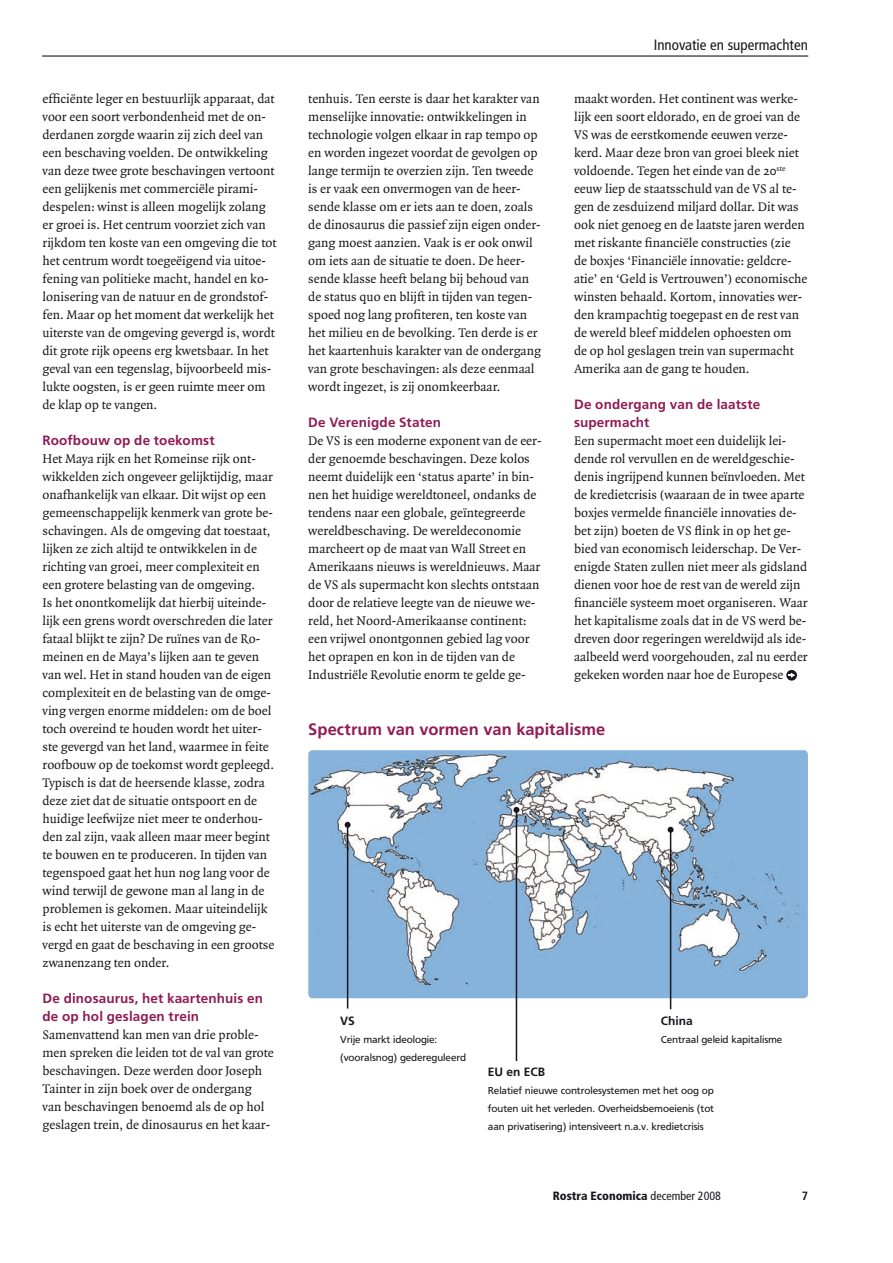
<style>
.page{position:relative;width:893px;height:1263px;background:#fff}
.page>*{position:absolute;margin:0;border:0;box-sizing:border-box;transform-origin:0 0}
.t1{font:700 16.5px "Frutiger";color:#901c55}
.t2{font:condensed 15px "Frutiger";color:#1a171c}
.t3{font:13.5px/18px "Quadraat";color:#1a171c}
.t4{font:700 13.5px/18px "Frutiger";letter-spacing:.01em;color:#901c55}
.t5{font:900 condensed 12px "Frutiger";color:#1a171c}
.t6{font:700 12px "Frutiger";color:#1a171c}
.t7{font:700 condensed 12px "Frutiger";color:#1a171c}
.t8{font:10.5px/18px "Frutiger";letter-spacing:-.01em;color:#1a171c}
.s1{font-weight:400}
</style>
<div class="page">
<hr style="left:43px;top:55px;width:765px;height:2px;background:#1a171c">
<div style="left:786px;top:670px;width:11px;height:11px;background:#1a171c;border-radius:50%"></div>
<svg style="left:788px;top:673px;width:7px;height:5px"></svg>
<img style="left:308px;top:750px;width:500px;height:248px">
<hr style="left:347px;top:825px;width:1px;height:183px;background:#1a171c">
<svg style="left:345px;top:822px;width:6px;height:6px"></svg>
<hr style="left:670px;top:830px;width:1px;height:179px;background:#1a171c">
<svg style="left:668px;top:827px;width:6px;height:6px"></svg>
<hr style="left:516px;top:810px;width:1px;height:251px;background:#1a171c">
<svg style="left:513px;top:807px;width:6px;height:6px"></svg>
<p class="t3" style="left:43px;top:90px;width:235px">efficiënte leger en bestuurlijk apparaat, dat voor een soort verbondenheid met de on&shy;derdanen zorgde waarin zij zich deel van een beschaving voelden. De ontwikkeling van deze twee grote beschavingen vertoont een gelijkenis met commerciële pirami&shy;despelen: winst is alleen mogelijk zolang er groei is. Het centrum voorziet zich van rijkdom ten koste van een omgeving die tot het centrum wordt toegeëigend via uitoe&shy;fening van politieke macht, handel en ko&shy;lonisering van de natuur en de grondstof&shy;fen. Maar op het moment dat werkelijk het uiterste van de omgeving gevergd is, wordt dit grote rijk opeens erg kwetsbaar. In het geval van een tegenslag, bijvoorbeeld mis&shy;lukte oogsten, is er geen ruimte meer om de klap op te vangen.</p>
<p class="t4" style="left:43px;top:431px;width:174px">Roofbouw op de toekomst</p>
<p class="t3" style="left:43px;top:450px;width:233px">Het Maya rijk en het Romeinse rijk ont&shy;wikkelden zich ongeveer gelijktijdig, maar onafhankelijk van elkaar. Dit wijst op een gemeenschappelijk kenmerk van grote be&shy;schavingen. Als de omgeving dat toestaat, lijken ze zich altijd te ontwikkelen in de richting van groei, meer complexiteit en een grotere belasting van de omgeving.<br>Is het onontkomelijk dat hierbij uiteinde&shy;lijk een grens wordt overschreden die later fataal blijkt te zijn? De ruïnes van de Ro&shy;meinen en de Maya’s lijken aan te geven van wel. Het in stand houden van de eigen complexiteit en de belasting van de omge&shy;ving vergen enorme middelen: om de boel toch overeind te houden wordt het uiter&shy;ste gevergd van het land, waarmee in feite roofbouw op de toekomst wordt gepleegd.<br>Typisch is dat de heersende klasse, zodra deze ziet dat de situatie ontspoort en de huidige leefwijze niet meer te onderhou&shy;den zal zijn, vaak alleen maar meer begint te bouwen en te produceren. In tijden van tegenspoed gaat het hun nog lang voor de wind terwijl de gewone man al lang in de problemen is gekomen. Maar uiteindelijk is echt het uiterste van de omgeving ge&shy;vergd en gaat de beschaving in een grootse zwanenzang ten onder.</p>
<p class="t4" style="left:43px;top:989px;width:222px">De dinosaurus, het kaartenhuis en de op hol geslagen trein</p>
<p class="t3" style="left:43px;top:1026px;width:233px">Samenvattend kan men van drie proble&shy;men spreken die leiden tot de val van grote beschavingen. Deze werden door Joseph Tainter in zijn boek over de ondergang van beschavingen benoemd als de op hol geslagen trein, de dinosaurus en het kaar-</p>
<p class="t3" style="left:308px;top:90px;width:234px">tenhuis. Ten eerste is daar het karakter van menselijke innovatie: ontwikkelingen in technologie volgen elkaar in rap tempo op en worden ingezet voordat de gevolgen op lange termijn te overzien zijn. Ten tweede is er vaak een onvermogen van de heer&shy;sende klasse om er iets aan te doen, zoals de dinosaurus die passief zijn eigen onder&shy;gang moest aanzien. Vaak is er ook onwil om iets aan de situatie te doen. De heer&shy;sende klasse heeft belang bij behoud van de status quo en blijft in tijden van tegen&shy;spoed nog lang profiteren, ten koste van het milieu en de bevolking. Ten derde is er het kaartenhuis karakter van de ondergang van grote beschavingen: als deze eenmaal wordt ingezet, is zij onomkeerbaar.</p>
<p class="t4" style="left:308px;top:413px;width:134px">De Verenigde Staten</p>
<p class="t3" style="left:308px;top:432px;width:235px">De VS is een moderne exponent van de eer&shy;der genoemde beschavingen. Deze kolos neemt duidelijk een ‘status aparte’ in bin&shy;nen het huidige wereldtoneel, ondanks de tendens naar een globale, geïntegreerde wereldbeschaving. De wereldeconomie marcheert op de maat van Wall Street en Amerikaans nieuws is wereldnieuws. Maar de VS als supermacht kon slechts ontstaan door de relatieve leegte van de nieuwe we&shy;reld, het Noord-Amerikaanse continent: een vrijwel onontgonnen gebied lag voor het oprapen en kon in de tijden van de Industriële Revolutie enorm te gelde ge-</p>
<p class="t2" style="left:654px;top:36px;width:156px">Innovatie en supermachten</p>
<p class="t3" style="left:574px;top:90px;width:235px">maakt worden. Het continent was werke&shy;lijk een soort eldorado, en de groei van de VS was de eerstkomende eeuwen verze&shy;kerd. Maar deze bron van groei bleek niet voldoende. Tegen het einde van de 20<sup>ste </sup>eeuw liep de staatsschuld van de VS al te&shy;gen de zesduizend miljard dollar. Dit was ook niet genoeg en de laatste jaren werden met riskante financiële constructies (zie<br>de boxjes ‘Financiële innovatie: geldcre&shy;atie’ en ‘Geld is Vertrouwen’) economische winsten behaald. Kortom, innovaties wer&shy;den krampachtig toegepast en de rest van de wereld bleef middelen ophoesten om de op hol geslagen trein van supermacht Amerika aan de gang te houden.</p>
<p class="t4" style="left:574px;top:395px;width:188px">De ondergang van de laatste supermacht</p>
<p class="t3" style="left:574px;top:432px;width:235px">Een supermacht moet een duidelijk lei&shy;dende rol vervullen en de wereldgeschie&shy;denis ingrijpend kunnen beïnvloeden. Met de kredietcrisis (waaraan de in twee aparte boxjes vermelde financiële innovaties de&shy;bet zijn) boeten de VS flink in op het ge&shy;bied van economisch leiderschap. De Ver&shy;enigde Staten zullen niet meer als gidsland dienen voor hoe de rest van de wereld zijn financiële systeem moet organiseren. Waar het kapitalisme zoals dat in de VS werd be&shy;dreven door regeringen wereldwijd als ide&shy;aalbeeld werd voorgehouden, zal nu eerder gekeken worden naar hoe de Europese</p>
<p class="t1" style="left:308px;top:720px;width:299px">Spectrum van vormen van kapitalisme</p>
<p class="t6" style="left:340px;top:1013px;width:16px">VS</p>
<p class="t8" style="left:340px;top:1030px;width:127px">Vrije markt ideologie: (vooralsnog) gedereguleerd</p>
<p class="t6" style="left:661px;top:1013px;width:34px">China</p>
<p class="t8" style="left:661px;top:1030px;width:123px">Centraal geleid kapitalisme</p>
<p class="t6" style="left:488px;top:1065px;width:59px">EU en ECB</p>
<p class="t8" style="left:488px;top:1082px;width:228px;text-align:justify">Relatief nieuwe controlesystemen met het oog op fouten uit het verleden. Overheidsbemoeienis (tot aan privatisering) intensiveert n.a.v. kredietcrisis</p>
<p class="t5" style="left:553px;top:1188px;width:170px">Rostra Economica <span class="s1">december 2008</span></p>
<p class="t7" style="left:802px;top:1188px;width:8px">7</p>
</div>
